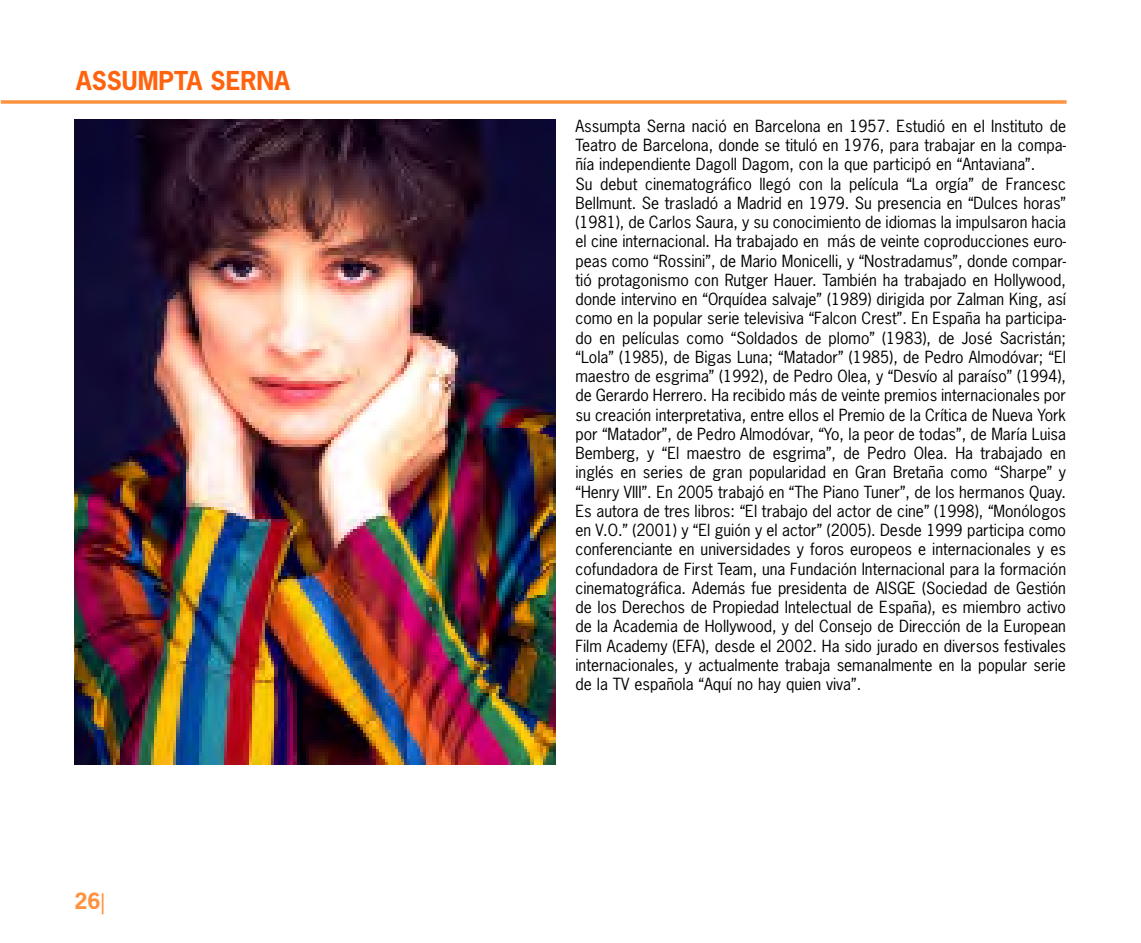
<style>
.page{position:relative;width:1141px;height:943px;background:#fff}
.page>*{position:absolute;margin:0;border:0;box-sizing:border-box;transform-origin:0 0}
.t1{font:700 24.5px "News Gothic";color:#ff630e}
.t2{font:700 21px "News Gothic";color:#fd9241}
.t3{font:15.75px/19.2px "News Gothic";color:#000}
.s1{font-weight:400}
</style>
<div class="page">
<img style="left:74px;top:119px;width:482px;height:645px">
<svg style="left:1px;top:100px;width:1066px;height:4px;background:#fd9f58"></svg>
<h1 class="t1" style="left:76px;top:67px;width:215px">ASSUMPTA SERNA</h1>
<h2 class="t2" style="left:74px;top:889px;width:32px">26<span class="s1">|</span></h2>
<p class="t3" style="left:575px;top:117px;width:492px">Assumpta Serna nació en Barcelona en 1957. Estudió en el Instituto de Teatro de Barcelona, donde se tituló en 1976, para trabajar en la compa&shy;ñía independiente Dagoll Dagom, con la que participó en “Antaviana”.<br>Su debut cinematográfico llegó con la película “La orgía” de Francesc Bellmunt. Se trasladó a Madrid en 1979. Su presencia en “Dulces horas” (1981), de Carlos Saura, y su conocimiento de idiomas la impulsaron hacia el cine internacional. Ha trabajado en más de veinte coproducciones euro&shy;peas como “Rossini”, de Mario Monicelli, y “Nostradamus”, donde compar&shy;tió protagonismo con Rutger Hauer. También ha trabajado en Hollywood, donde intervino en “Orquídea salvaje” (1989) dirigida por Zalman King, así como en la popular serie televisiva “Falcon Crest”. En España ha participa&shy;do en películas como “Soldados de plomo” (1983), de José Sacristán; “Lola” (1985), de Bigas Luna; “Matador” (1985), de Pedro Almodóvar; “El maestro de esgrima” (1992), de Pedro Olea, y “Desvío al paraíso” (1994), de Gerardo Herrero. Ha recibido más de veinte premios internacionales por su creación interpretativa, entre ellos el Premio de la Crítica de Nueva York por “Matador”, de Pedro Almodóvar, “Yo, la peor de todas”, de María Luisa Bemberg, y “El maestro de esgrima”, de Pedro Olea. Ha trabajado en inglés en series de gran popularidad en Gran Bretaña como “Sharpe” y “Henry VIII”. En 2005 trabajó en “The Piano Tuner”, de los hermanos Quay.<br>Es autora de tres libros: “El trabajo del actor de cine” (1998), “Monólogos en V.O.” (2001) y “El guión y el actor” (2005). Desde 1999 participa como conferenciante en universidades y foros europeos e internacionales y es cofundadora de First Team, una Fundación Internacional para la formación cinematográfica. Además fue presidenta de AISGE (Sociedad de Gestión de los Derechos de Propiedad Intelectual de España), es miembro activo de la Academia de Hollywood, y del Consejo de Dirección de la European Film Academy (EFA), desde el 2002. Ha sido jurado en diversos festivales internacionales, y actualmente trabaja semanalmente en la popular serie de la TV española “Aquí no hay quien viva”.</p>
</div>
